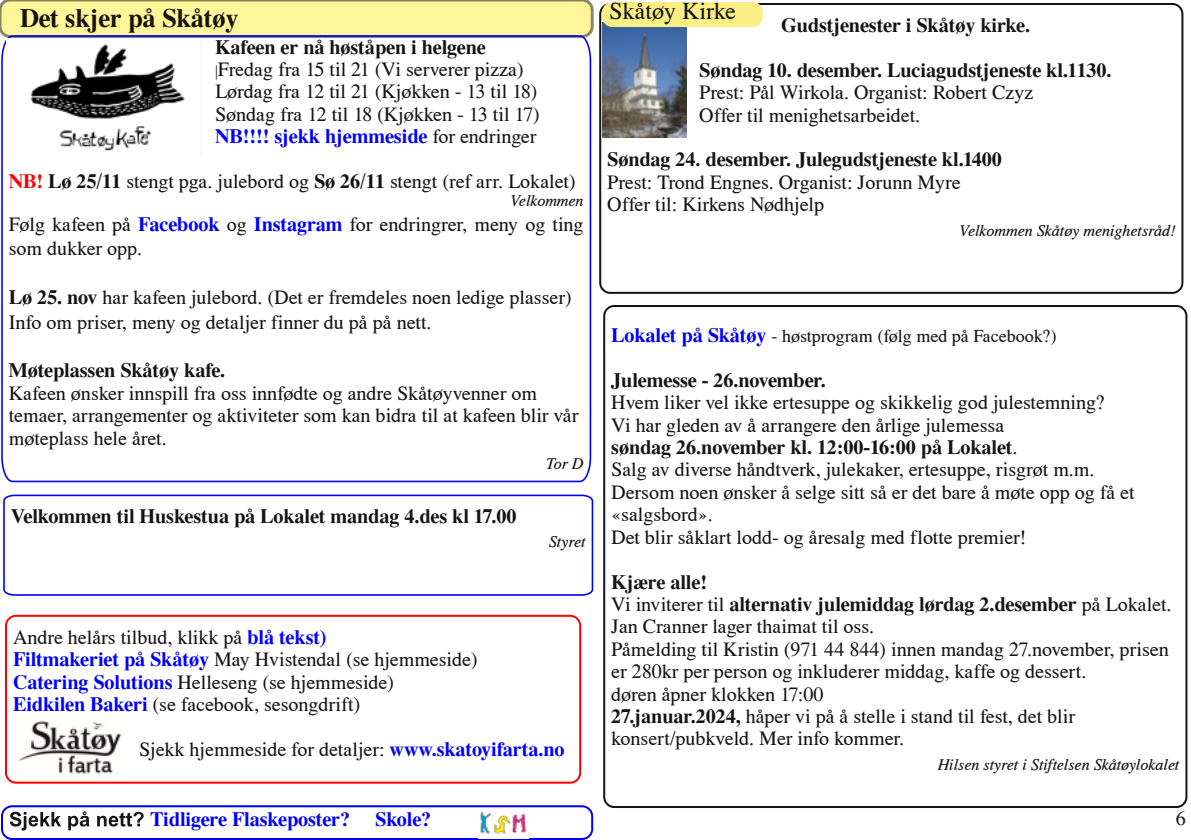
<style>
.page{position:relative;width:1191px;height:840px;background:#fff}
.page>*{position:absolute;margin:0;border:0;box-sizing:border-box;transform-origin:0 0}
.t1{font:500 26px "Nimbus Roman No 9";color:#161413}
.t2{font:24px "Nimbus Roman No 9";color:#161413}
.t3{font:20px/22.4px "Nimbus Roman No 9";color:#161413}
.t4{font:500 20px "Nimbus Roman No 9";color:#161413}
.t5{font:500 20px "Nimbus Roman No 9";color:#00f}
.t6{font:18px "Nimbus Roman No 9";color:#161413}
.t7{font:italic 16px "Nimbus Roman No 9";color:#161413}
.s1{font-weight:500}
.s2{font-size:14px}
.s3{font-weight:500;color:#00f}
.s4{font-weight:500;color:#f00}
.s5{font-weight:500;font-size:20px;color:#00f}
</style>
<div class="page">
<div style="left:5px;top:614px;width:576px;height:169px;border:2px solid #f00;border-radius:10px"></div>
<div style="left:599px;top:3px;width:584px;height:291px;border:2px solid #161413;border-radius:10px"></div>
<img style="left:602px;top:22px;width:84px;height:115px">
<div style="left:602px;top:2px;width:160px;height:25px;background:#fbee84;border-radius:10px"></div>
<svg style="left:0;top:0;width:594px;height:34px;background:#f8ef95"></svg>
<svg style="left:10px;top:811px;width:51px;height:19px"></svg>
<svg style="left:68px;top:811px;width:21px;height:18px"></svg>
<svg style="left:97px;top:811px;width:47px;height:15px"></svg>
<div style="left:1px;top:804px;width:592px;height:35px;border:2px solid #00f;border-radius:10px"></div>
<img style="left:478px;top:807px;width:50px;height:30px">
<div style="left:603px;top:305px;width:584px;height:502px;border:2px solid #161413;border-radius:10px"></div>
<img style="left:18px;top:720px;width:104px;height:54px">
<svg style="left:1px;top:34px;width:591px;height:449px"></svg>
<img style="left:6px;top:38px;width:195px;height:119px">
<svg style="left:3px;top:494px;width:591px;height:102px"></svg>
<h1 class="t1" style="left:20px;top:2px;width:220px">Det skjer på Skåtøy</h1>
<p class="t2" style="left:609px;top:-5px;width:128px">Skåtøy Kirke</p>
<p class="t4" style="left:781px;top:13px;width:250px">Gudstjenester i Skåtøy kirke.</p>
<p class="t4" style="left:699px;top:57px;width:414px">Søndag 10. desember. Luciagudstjeneste kl.1130.</p>
<p class="t3" style="left:699px;top:81px;width:335px">Prest: Pål Wirkola. Organist: Robert Czyz<br>Offer til menighetsarbeidet.</p>
<p class="t4" style="left:607px;top:147px;width:396px">Søndag 24. desember. Julegudstjeneste kl.1400</p>
<p class="t3" style="left:607px;top:170px;width:355px">Prest: Trond Engnes. Organist: Jorunn Myre<br>Offer til: Kirkens Nødhjelp</p>
<p class="t7" style="left:959px;top:220px;width:218px">Velkommen Skåtøy menighetsråd!</p>
<p class="t3" style="left:215px;top:35px;width:326px"><span class="s1">Kafeen er nå høståpen i helgene </span><span class="s2">|</span>Fredag fra 15 til 21 (Vi serverer pizza)<br>Lørdag fra 12 til 21 (Kjøkken - 13 til 18)<br>Søndag fra 12 til 18 (Kjøkken - 13 til 17)<br><span class="s3">NB!!!! sjekk hjemmeside</span> for endringer</p>
<p class="t3" style="left:9px;top:169px;width:568px"><span class="s4">NB!</span> <span class="s1">Lø 25/11</span> stengt pga. julebord og <span class="s1">Sø 26/11</span> stengt (ref arr. Lokalet)</p>
<p class="t7" style="left:510px;top:191px;width:75px">Velkommen</p>
<p class="t3" style="left:9px;top:211px;width:576px;line-height:24.4px">Følg kafeen på <span class="s3">Facebook</span> og <span class="s3">Instagram</span> for endringrer, meny og ting som dukker opp.</p>
<p class="t3" style="left:9px;top:284px;width:564px;line-height:24.4px"><span class="s1">Lø 25. nov</span> har kafeen julebord. (Det er fremdeles noen ledige plasser)<br>Info om priser, meny og detaljer finner du på på nett.</p>
<p class="t4" style="left:9px;top:358px;width:218px">Møteplassen Skåtøy kafe.</p>
<p class="t3" style="left:9px;top:381px;width:571px">Kafeen ønsker innspill fra oss innfødte og andre Skåtøyvenner om temaer, arrangementer og aktiviteter som kan bidra til at kafeen blir vår møteplass hele året.</p>
<p class="t7" style="left:546px;top:453px;width:39px">Tor D</p>
<p class="t4" style="left:11px;top:503px;width:507px">Velkommen til Huskestua på Lokalet mandag 4.des kl 17.00</p>
<p class="t7" style="left:549px;top:531px;width:38px">Styret</p>
<p class="t6" style="left:611px;top:324px;width:447px"><span class="s5">Lokalet på Skåtøy</span> - høstprogram (følg med på Facebook?)</p>
<p class="t4" style="left:611px;top:367px;width:216px">Julemesse - 26.november.</p>
<p class="t3" style="left:611px;top:390px;width:525px">Hvem liker vel ikke ertesuppe og skikkelig god julestemning?<br>Vi har gleden av å arrangere den årlige julemessa<br><span class="s1">søndag 26.november kl. 12:00-16:00 på Lokalet</span>.<br>Salg av diverse håndtverk, julekaker, ertesuppe, risgrøt m.m.<br>Dersom noen ønsker å selge sitt så er det bare å møte opp og få et «salgsbord».<br>Det blir såklart lodd- og åresalg med flotte premier!</p>
<p class="t3" style="left:611px;top:569px;width:562px"><span class="s1">Kjære alle!<br></span>Vi inviterer til <span class="s1">alternativ julemiddag lørdag 2.desember</span> på Lokalet.<br>Jan Cranner lager thaimat til oss.<br>Påmelding til Kristin (971 44 844) innen mandag 27.november, prisen er 280kr per person og inkluderer middag, kaffe og dessert.<br>døren åpner klokken 17:00<br><span class="s1">27.januar.2024,</span> håper vi på å stelle i stand til fest, det blir konsert/pubkveld. Mer info kommer.</p>
<p class="t7" style="left:937px;top:754px;width:243px">Hilsen styret i Stiftelsen Skåtøylokalet</p>
<p class="t3" style="left:13px;top:624px;width:466px">Andre helårs tilbud, klikk på <span class="s3">blå tekst)<br>Filtmakeriet på Skåtøy</span> May Hvistendal (se hjemmeside)<br><span class="s3">Catering Solutions</span> Helleseng (se hjemmeside)<br><span class="s3">Eidkilen Bakeri</span> (se facebook, sesongdrift)</p>
<p class="t3" style="left:139px;top:736px;width:427px">Sjekk hjemmeside for detaljer: <span class="s3">www.skatoyifarta.no</span></p>
<p class="t5" style="left:150px;top:806px;width:201px">Tidligere Flaskeposter?</p>
<p class="t5" style="left:375px;top:806px;width:58px">Skole?</p>
<p class="t3" style="left:1175px;top:805px;width:11px">6</p>
</div>
